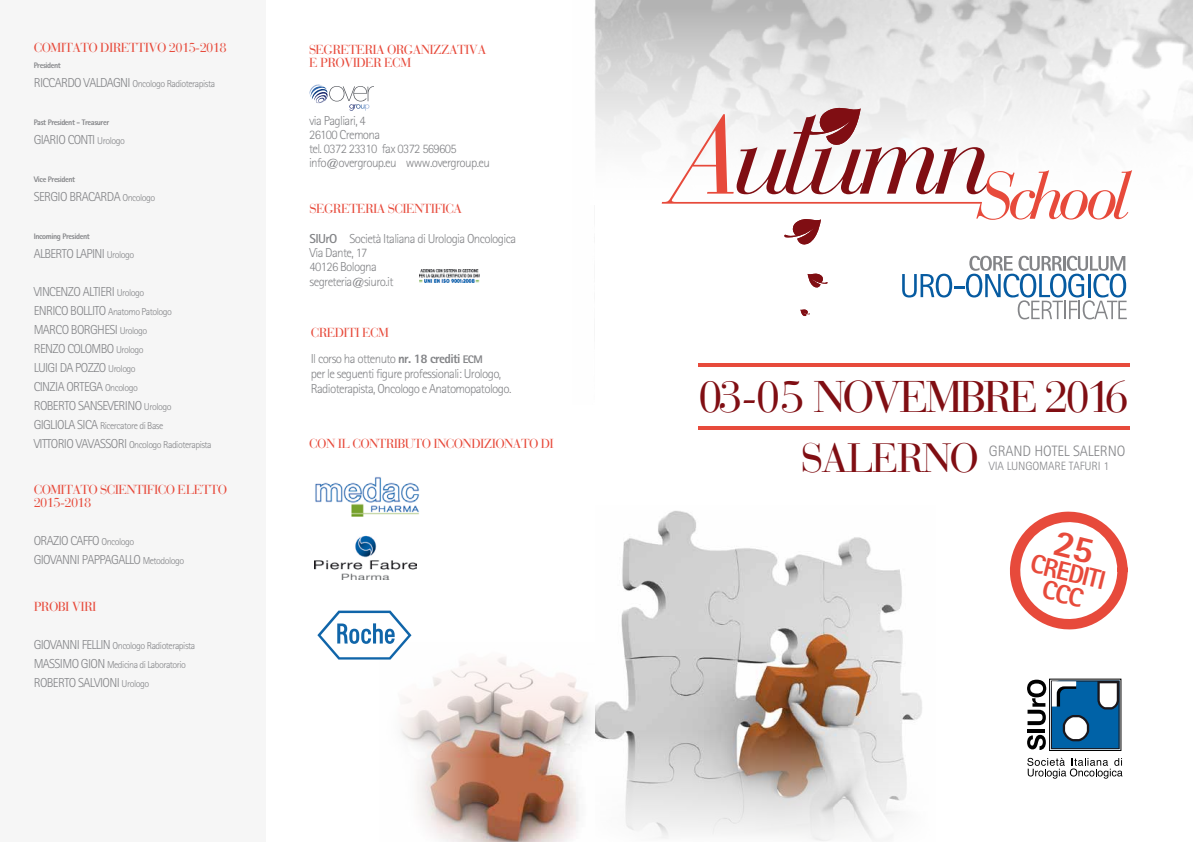
<style>
.page{position:relative;width:1193px;height:842px;background:#fff}
.page>*{position:absolute;margin:0;border:0;box-sizing:border-box;transform-origin:0 0}
.t1{font:44.2px "Bauer Bodoni LT";letter-spacing:-.075em;color:#800e13}
.t2{font:40.7px "Bauer Bodoni LT";letter-spacing:-.05em;color:#800e13}
.t3{font:800 26.3px/22.4px "AT Rotis Sans Serif";color:#e74a3b;text-align:center}
.t4{font:300 15px "AT Rotis Sans Serif";letter-spacing:-.01em;color:#848588}
.t5{font:300 13px/14.3px "AT Rotis Sans Serif";letter-spacing:-.05em;color:#848588}
.t6{font:13px/13px "Bauer Bodoni LT";letter-spacing:-.05em;color:#e74a3b}
.t7{font:300 12px "AT Rotis Sans Serif";letter-spacing:-.01em;color:#848588}
.t8{font:300 10px/19px "AT Rotis Sans Serif";letter-spacing:-.05em;color:#848588}
.t9{font:800 8px "AT Rotis Sans Serif";letter-spacing:-.05em;color:#848588}
.s1{font-size:13px}
.s2{font-size:10px}
.s3{font-weight:700}
.s4{font-weight:800}
.s5{font-weight:800;font-size:11px}
</style>
<div class="page">
<img style="left:487px;top:755px;width:92px;height:87px">
<svg style="left:487px;top:657px;width:109px;height:98px"></svg>
<svg style="left:372px;top:634px;width:115px;height:208px"></svg>
<img style="left:595px;top:0;width:598px;height:7px">
<svg style="left:595px;top:7px;width:598px;height:140px"></svg>
<svg style="left:902px;top:256px;width:224px;height:63px"></svg>
<div style="left:0;top:0;width:266px;height:842px;background:#f6f6f6"></div>
<img style="left:419px;top:269px;width:61px;height:13px">
<svg style="left:309px;top:84px;width:65px;height:27px"></svg>
<div style="left:1049px;top:679px;width:72px;height:72px;border:1px solid #000"></div>
<svg style="left:1027px;top:758px;width:95px;height:21px"></svg>
<svg style="left:1027px;top:680px;width:93px;height:70px"></svg>
<svg style="left:661px;top:108px;width:471px;height:137px"></svg>
<svg style="left:807px;top:274px;width:20px;height:14px"></svg>
<svg style="left:800px;top:309px;width:10px;height:7px"></svg>
<hr style="left:698px;top:363px;width:431px;height:4px;background:#e74a3b">
<hr style="left:698px;top:426px;width:431px;height:4px;background:#e74a3b">
<img style="left:596px;top:510px;width:326px;height:219px">
<svg style="left:594px;top:729px;width:313px;height:112px"></svg>
<img style="left:315px;top:477px;width:104px;height:40px">
<svg style="left:317px;top:611px;width:94px;height:48px"></svg>
<img style="left:315px;top:535px;width:102px;height:44px">
<svg style="left:1010px;top:511px;width:118px;height:119px"></svg>
<p class="t6" style="left:34px;top:41px;width:194px">COMITATO DIRETTIVO 2015-2018</p>
<p class="t9" style="left:34px;top:60px;width:29px">President</p>
<p class="t8" style="left:34px;top:74px;width:183px"><span class="s1">RICCARDO VALDAGNI</span> Oncologo Radioterapista</p>
<p class="t9" style="left:34px;top:117px;width:77px">Past President - Treasurer</p>
<p class="t5" style="left:34px;top:132px;width:93px">GIARIO CONTI <span class="s2">Urologo</span></p>
<p class="t9" style="left:34px;top:174px;width:43px">Vice President</p>
<p class="t5" style="left:34px;top:189px;width:123px">SERGIO BRACARDA <span class="s2">Oncologo</span></p>
<p class="t9" style="left:34px;top:231px;width:58px">Incoming President</p>
<p class="t5" style="left:34px;top:246px;width:102px">ALBERTO LAPINI <span class="s2">Urologo</span></p>
<p class="t5" style="left:34px;top:284px;width:112px">VINCENZO ALTIERI <span class="s2">Urologo</span></p>
<p class="t8" style="left:34px;top:302px;width:140px"><span class="s1">ENRICO BOLLITO</span> Anatomo Patologo</p>
<p class="t5" style="left:34px;top:320px;width:139px;line-height:19px">MARCO BORGHESI <span class="s2">Urologo<br></span>RENZO COLOMBO <span class="s2">Urologo<br></span>LUIGI DA POZZO <span class="s2">Urologo<br></span>CINZIA ORTEGA <span class="s2">Oncologo<br></span>ROBERTO SANSEVERINO <span class="s2">Urologo</span></p>
<p class="t8" style="left:34px;top:416px;width:179px"><span class="s1">GIGLIOLA SICA</span> Ricercatore di Base<br><span class="s1">VITTORIO VAVASSORI</span> Oncologo Radioterapista</p>
<p class="t6" style="left:34px;top:483px;width:195px">COMITATO SCIENTIFICO ELETTO<br>2015-2018</p>
<p class="t5" style="left:34px;top:531px;width:152px;line-height:19px">ORAZIO CAFFO <span class="s2">Oncologo<br></span>GIOVANNI PAPPAGALLO <span class="s2">Metodologo</span></p>
<p class="t6" style="left:34px;top:600px;width:64px">PROBI VIRI</p>
<p class="t8" style="left:34px;top:636px;width:163px"><span class="s1">GIOVANNI FELLIN</span> Oncologo Radioterapista<br><span class="s1">MASSIMO GION</span> Medicina di Laboratorio</p>
<p class="t5" style="left:34px;top:675px;width:117px">ROBERTO SALVIONI <span class="s2">Urologo</span></p>
<p class="t6" style="left:309px;top:43px;width:179px">SEGRETERIA ORGANIZZATIVA<br>E PROVIDER ECM</p>
<p class="t5" style="left:309px;top:113px;width:182px">via Pagliari, 4<br>26100 Cremona<br>tel. 0372 23310 fax 0372 569605 info@overgroup.eu www.overgroup.eu</p>
<p class="t6" style="left:310px;top:202px;width:154px">SEGRETERIA SCIENTIFICA</p>
<p class="t5" style="left:310px;top:231px;width:208px"><span class="s3">SIUrO</span> Società Italiana di Urologia Oncologica<br>Via Dante, 17<br>40126 Bologna<br>segreteria@siuro.it</p>
<p class="t6" style="left:311px;top:326px;width:80px">CREDITI ECM</p>
<p class="t5" style="left:311px;top:351px;width:202px;line-height:15px">Il corso ha ottenuto <span class="s4">nr. 18 crediti</span> <span class="s5">ECM<br></span>per le seguenti figure professionali: Urologo,<br>Radioterapista, Oncologo e Anatomopatologo.</p>
<p class="t6" style="left:309px;top:437px;width:246px">CON IL CONTRIBUTO INCONDIZIONATO DI</p>
<h1 class="t1" style="left:698px;top:370px;width:432px">03-05 NOVEMBRE 2016</h1>
<h2 class="t2" style="left:801px;top:433px;width:179px">SALERNO</h2>
<p class="t4" style="left:989px;top:443px;width:138px">GRAND HOTEL SALERNO</p>
<p class="t7" style="left:989px;top:459px;width:122px">VIA LUNGOMARE TAFURI 1</p>
<h3 class="t3" style="left:1033px;top:551px;width:78px;rotate:14deg">CREDITI<br>CCC</h3>
</div>
